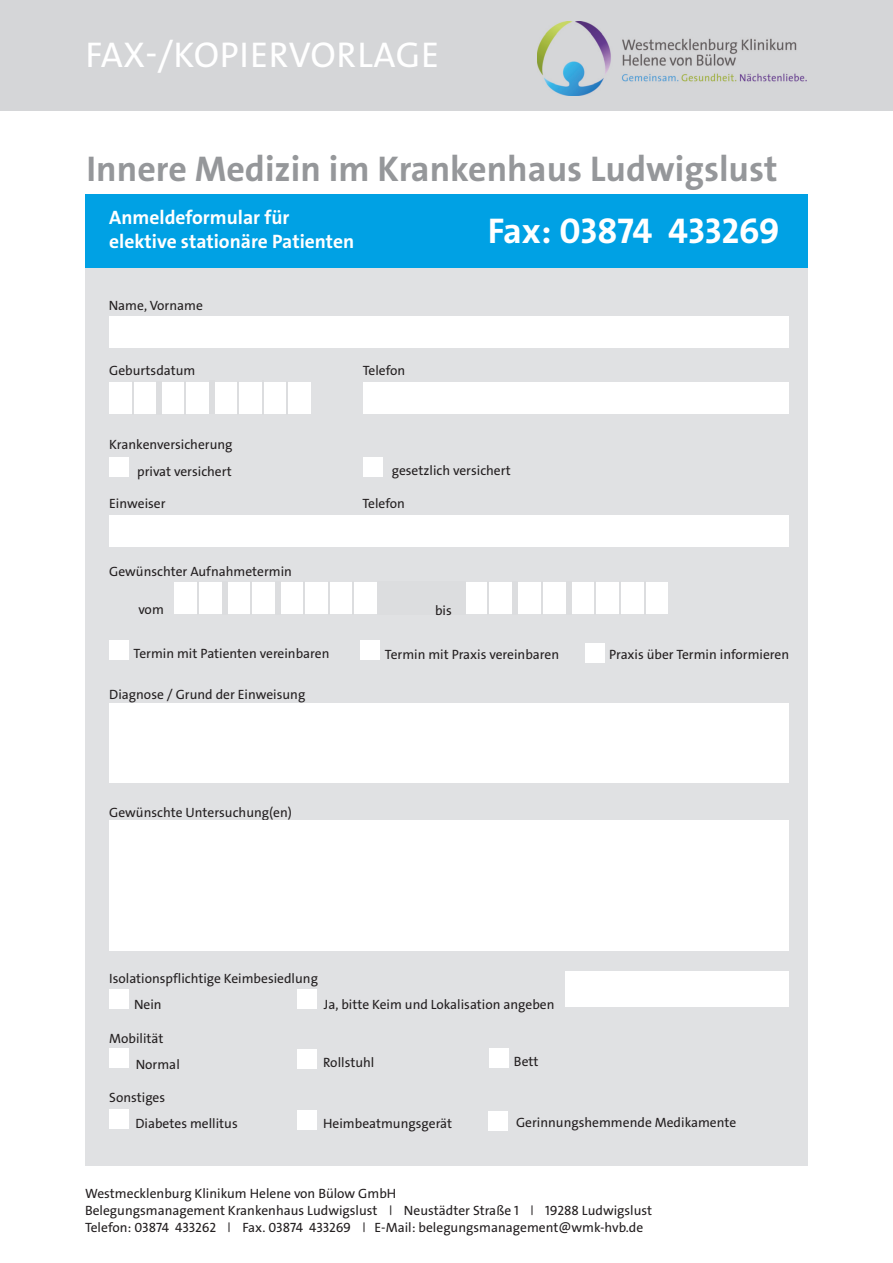
<style>
.page{position:relative;width:893px;height:1263px;background:#fff}
.page>*{position:absolute;margin:0;border:0;box-sizing:border-box;transform-origin:0 0}
.t1{font:700 36px "The Sans Os F";color:#95979a}
.t2{font:36px "The Sans Os F";letter-spacing:.02em;color:#fff}
.t3{font:700 36px "The Sans Os F";letter-spacing:-.01em;color:#fff}
.t4{font:700 19.5px/23.4px "The Sans Os F";color:#fff}
.t5{font:13.5px/16.6px "The Sans Os F";color:#231f20}
.s1{font-family:"Vagabond"}
</style>
<div class="page">
<div style="left:0;top:0;width:893px;height:111px;background:#d5d6d8"></div>
<div style="left:85px;top:267px;width:723px;height:898px;background:#e0e1e3"></div>
<img style="left:537px;top:22px;width:269px;height:73px">
<div style="left:85px;top:195px;width:723px;height:73px;background:#00a1e4"></div>
<div style="left:109px;top:317px;width:679px;height:31px;background:#fff"></div>
<div style="left:109px;top:641px;width:19px;height:19px;background:#fff"></div>
<div style="left:363px;top:382px;width:426px;height:32px;background:#fff"></div>
<div style="left:109px;top:382px;width:202px;height:32px;background:#fff"></div>
<hr style="left:132px;top:381px;width:2px;height:33px;background:#dcdddf">
<hr style="left:184px;top:381px;width:2px;height:33px;background:#dcdddf">
<div style="left:156px;top:381px;width:6px;height:33px;background:#dcdddf"></div>
<div style="left:209px;top:380px;width:6px;height:34px;background:#dcdddf"></div>
<hr style="left:237px;top:381px;width:2px;height:33px;background:#dcdddf">
<hr style="left:262px;top:380px;width:2px;height:35px;background:#dcdddf">
<hr style="left:286px;top:381px;width:2px;height:33px;background:#dcdddf">
<div style="left:109px;top:515px;width:680px;height:32px;background:#fff"></div>
<div style="left:174px;top:582px;width:494px;height:31px;background:#fff"></div>
<hr style="left:197px;top:582px;width:2px;height:33px;background:#dcdddf">
<hr style="left:250px;top:582px;width:2px;height:33px;background:#dcdddf">
<div style="left:222px;top:582px;width:5px;height:33px;background:#dcdddf"></div>
<div style="left:275px;top:582px;width:6px;height:33px;background:#dcdddf"></div>
<hr style="left:303px;top:582px;width:2px;height:33px;background:#dcdddf">
<hr style="left:328px;top:582px;width:2px;height:33px;background:#dcdddf">
<hr style="left:352px;top:582px;width:2px;height:33px;background:#dcdddf">
<div style="left:377px;top:582px;width:88px;height:33px;background:#dcdddf"></div>
<hr style="left:487px;top:582px;width:2px;height:33px;background:#dcdddf">
<hr style="left:619px;top:582px;width:2px;height:33px;background:#dcdddf">
<hr style="left:594px;top:582px;width:2px;height:33px;background:#dcdddf">
<hr style="left:541px;top:582px;width:2px;height:33px;background:#dcdddf">
<div style="left:512px;top:582px;width:6px;height:33px;background:#dcdddf"></div>
<div style="left:566px;top:582px;width:6px;height:33px;background:#dcdddf"></div>
<hr style="left:644px;top:582px;width:2px;height:33px;background:#dcdddf">
<div style="left:361px;top:641px;width:19px;height:19px;background:#fff"></div>
<div style="left:585px;top:643px;width:19px;height:19px;background:#fff"></div>
<div style="left:109px;top:703px;width:680px;height:80px;background:#fff"></div>
<div style="left:109px;top:820px;width:680px;height:131px;background:#fff"></div>
<div style="left:565px;top:971px;width:224px;height:36px;background:#fff"></div>
<div style="left:109px;top:989px;width:19px;height:19px;background:#fff"></div>
<div style="left:297px;top:989px;width:19px;height:19px;background:#fff"></div>
<div style="left:109px;top:1049px;width:19px;height:19px;background:#fff"></div>
<div style="left:298px;top:1049px;width:19px;height:20px;background:#fff"></div>
<div style="left:489px;top:1048px;width:19px;height:19px;background:#fff"></div>
<div style="left:109px;top:1109px;width:19px;height:20px;background:#fff"></div>
<div style="left:298px;top:1110px;width:19px;height:19px;background:#fff"></div>
<div style="left:489px;top:1111px;width:19px;height:19px;background:#fff"></div>
<div style="left:364px;top:457px;width:19px;height:19px;background:#fff"></div>
<div style="left:109px;top:457px;width:19px;height:19px;background:#fff"></div>
<h1 class="t2" style="left:85px;top:40px;width:355px">FAX-/KOPIERVORLAGE</h1>
<h1 class="t1" style="left:87px;top:155px;width:693px">Innere Medizin im Krankenhaus Ludwigslust</h1>
<h1 class="t3" style="left:488px;top:217px;width:293px">Fax: 03874 433269</h1>
<h2 class="t4" style="left:109px;top:208px;width:247px">Anmeldeformular für elektive stationäre Patienten</h2>
<p class="t5" style="left:109px;top:299px;width:96px">Name, Vorname</p>
<p class="t5" style="left:109px;top:364px;width:88px">Geburtsdatum</p>
<p class="t5" style="left:363px;top:364px;width:44px">Telefon</p>
<p class="t5" style="left:109px;top:437px;width:125px">Krankenversicherung</p>
<p class="t5" style="left:137px;top:464px;width:96px">privat versichert</p>
<p class="t5" style="left:392px;top:464px;width:121px">gesetzlich versichert</p>
<p class="t5" style="left:109px;top:497px;width:58px">Einweiser</p>
<p class="t5" style="left:362px;top:497px;width:44px">Telefon</p>
<p class="t5" style="left:109px;top:565px;width:184px">Gewünschter Aufnahmetermin</p>
<p class="t5" style="left:138px;top:603px;width:27px">vom</p>
<p class="t5" style="left:435px;top:603px;width:18px">bis</p>
<p class="t5" style="left:134px;top:646px;width:197px">Termin mit Patienten vereinbaren</p>
<p class="t5" style="left:385px;top:647px;width:176px">Termin mit Praxis vereinbaren</p>
<p class="t5" style="left:609px;top:647px;width:182px">Praxis über Termin informieren</p>
<p class="t5" style="left:109px;top:688px;width:198px">Diagnose / Grund der Einweisung</p>
<p class="t5" style="left:109px;top:805px;width:184px">Gewünschte Untersuchung(en)</p>
<p class="t5" style="left:134px;top:967px;width:185px;line-height:25.7px;text-indent:-25px">Isolationspflichtige Keimbesiedlung<br>Nein</p>
<p class="t5" style="left:324px;top:997px;width:232px">Ja, bitte Keim und Lokalisation angeben</p>
<p class="t5" style="left:109px;top:1031px;width:56px">Mobilität</p>
<p class="t5" style="left:136px;top:1057px;width:46px">Normal</p>
<p class="t5" style="left:135px;top:1085px;width:104px;line-height:26.2px;text-indent:-26px">Sonstiges<br>Diabetes mellitus</p>
<p class="t5" style="left:323px;top:1055px;width:53px">Rollstuhl</p>
<p class="t5" style="left:514px;top:1054px;width:26px">Bett</p>
<p class="t5" style="left:323px;top:1116px;width:130px">Heimbeatmungsgerät</p>
<p class="t5" style="left:516px;top:1116px;width:222px">Gerinnungshemmende Medikamente</p>
<p class="t5" style="left:85px;top:1186px;width:569px">Westmecklenburg Klinikum Helene von Bülow GmbH<br>Belegungsmanagement Krankenhaus Ludwigslust <span class="s1">I</span> Neustädter Straße 1 <span class="s1">I</span> 19288 Ludwigslust<br>Telefon: 03874 433262 <span class="s1">I</span> Fax. 03874 433269 <span class="s1">I</span> E-Mail: belegungsmanagement@wmk-hvb.de</p>
</div>
